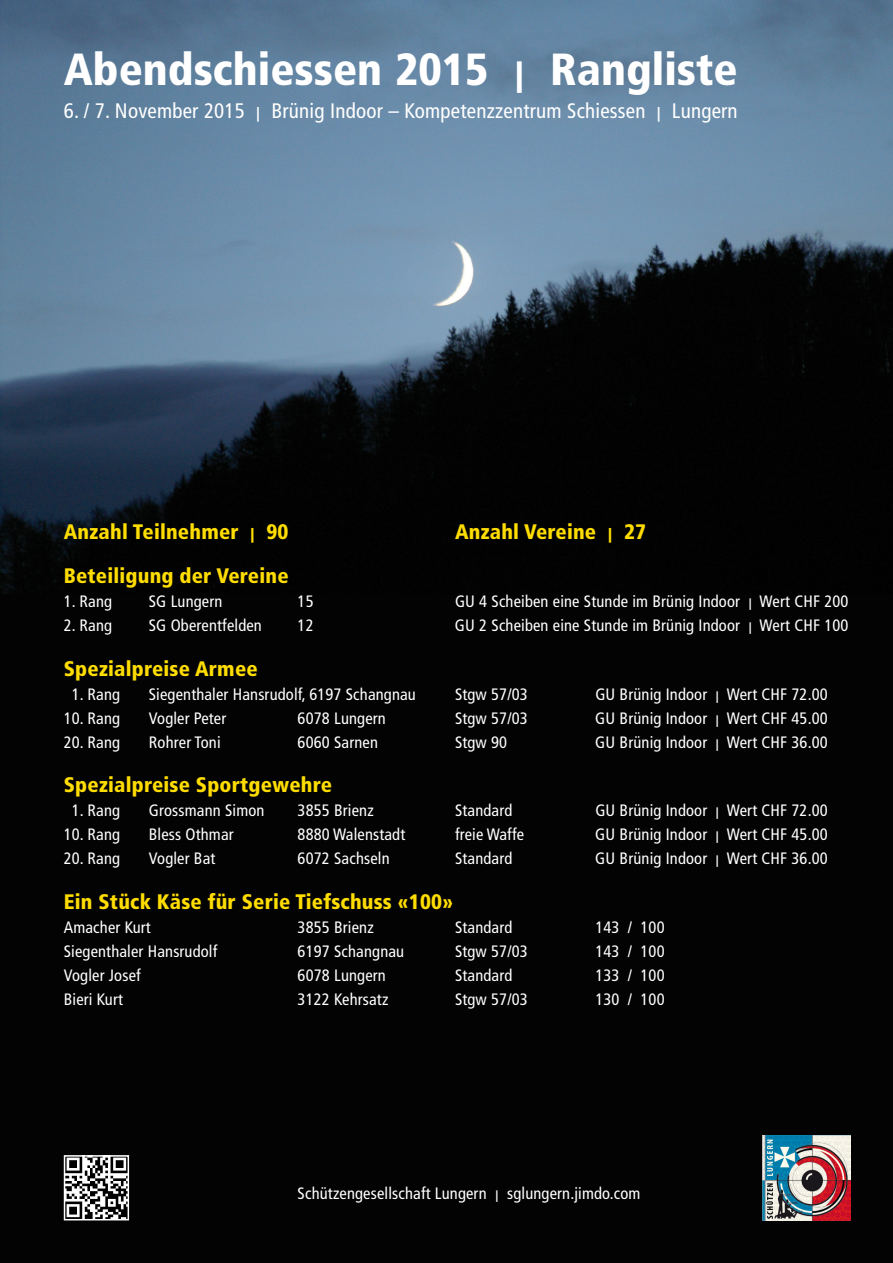
<style>
.page{position:relative;width:893px;height:1263px;background:#fff}
.page>*{position:absolute;margin:0;border:0;box-sizing:border-box;transform-origin:0 0}
.t1{font:900 condensed 45px "Frutiger";color:#fff}
.t2{font:900 condensed 21px "Frutiger";letter-spacing:.01em;color:#fd0}
.t3{font:condensed 21px "Frutiger";letter-spacing:.01em;color:#fff}
.t4{font:condensed 16.5px "Frutiger";letter-spacing:.01em;color:#fff}
.s1{font-size:31.5px}
.s2{font-size:14.7px}
.s3{font-size:11.55px}
</style>
<div class="page">
<img style="left:0;top:0;width:893px;height:1263px">
<img style="left:762px;top:1135px;width:88px;height:85px">
<img style="left:67px;top:1158px;width:59px;height:59px">
<div style="left:64px;top:1155px;width:65px;height:65px;border:2px solid #fff"></div>
<h1 class="t1" style="left:64px;top:42px;width:675px">Abendschiessen 2015 <span class="s1">|</span> Rangliste</h1>
<p class="t3" style="left:64px;top:99px;width:675px">6. / 7. November 2015 <span class="s2">|</span> Brünig Indoor – Kompetenzzentrum Schiessen <span class="s2">|</span> Lungern</p>
<p class="t2" style="left:64px;top:519px;width:226px">Anzahl Teilnehmer <span class="s2">|</span> 90</p>
<p class="t2" style="left:455px;top:519px;width:193px">Anzahl Vereine <span class="s2">|</span> 27</p>
<p class="t2" style="left:64px;top:563px;width:226px">Beteiligung der Vereine</p>
<p class="t4" style="left:64px;top:592px;width:50px">1. Rang</p>
<p class="t4" style="left:149px;top:592px;width:75px">SG Lungern</p>
<p class="t4" style="left:298px;top:592px;width:18px">15</p>
<p class="t4" style="left:455px;top:592px;width:395px">GU 4 Scheiben eine Stunde im Brünig Indoor <span class="s3">|</span> Wert CHF 200</p>
<p class="t4" style="left:64px;top:616px;width:50px">2. Rang</p>
<p class="t4" style="left:149px;top:616px;width:115px">SG Oberentfelden</p>
<p class="t4" style="left:298px;top:616px;width:18px">12</p>
<p class="t4" style="left:455px;top:616px;width:395px">GU 2 Scheiben eine Stunde im Brünig Indoor <span class="s3">|</span> Wert CHF 100</p>
<p class="t2" style="left:64px;top:656px;width:195px">Spezialpreise Armee</p>
<p class="t4" style="left:72px;top:684px;width:50px">1. Rang</p>
<p class="t4" style="left:149px;top:684px;width:269px">Siegenthaler Hansrudolf, 6197 Schangnau</p>
<p class="t4" style="left:455px;top:684px;width:74px">Stgw 57/03</p>
<p class="t4" style="left:595px;top:684px;width:234px">GU Brünig Indoor <span class="s3">|</span> Wert CHF 72.00</p>
<p class="t4" style="left:64px;top:708px;width:58px">10. Rang</p>
<p class="t4" style="left:149px;top:708px;width:79px">Vogler Peter</p>
<p class="t4" style="left:298px;top:708px;width:90px">6078 Lungern</p>
<p class="t4" style="left:455px;top:708px;width:74px">Stgw 57/03</p>
<p class="t4" style="left:595px;top:708px;width:234px">GU Brünig Indoor <span class="s3">|</span> Wert CHF 45.00</p>
<p class="t4" style="left:64px;top:732px;width:58px">20. Rang</p>
<p class="t4" style="left:149px;top:732px;width:73px">Rohrer Toni</p>
<p class="t4" style="left:298px;top:732px;width:82px">6060 Sarnen</p>
<p class="t4" style="left:455px;top:732px;width:54px">Stgw 90</p>
<p class="t4" style="left:595px;top:732px;width:234px">GU Brünig Indoor <span class="s3">|</span> Wert CHF 36.00</p>
<p class="t2" style="left:64px;top:772px;width:270px">Spezialpreise Sportgewehre</p>
<p class="t4" style="left:72px;top:801px;width:50px">1. Rang</p>
<p class="t4" style="left:149px;top:801px;width:117px">Grossmann Simon</p>
<p class="t4" style="left:298px;top:801px;width:78px">3855 Brienz</p>
<p class="t4" style="left:455px;top:801px;width:59px">Standard</p>
<p class="t4" style="left:595px;top:801px;width:234px">GU Brünig Indoor <span class="s3">|</span> Wert CHF 72.00</p>
<p class="t4" style="left:64px;top:825px;width:58px">10. Rang</p>
<p class="t4" style="left:149px;top:825px;width:86px">Bless Othmar</p>
<p class="t4" style="left:298px;top:825px;width:109px">8880 Walenstadt</p>
<p class="t4" style="left:455px;top:825px;width:71px">freie Waffe</p>
<p class="t4" style="left:595px;top:825px;width:234px">GU Brünig Indoor <span class="s3">|</span> Wert CHF 45.00</p>
<p class="t4" style="left:64px;top:849px;width:58px">20. Rang</p>
<p class="t4" style="left:149px;top:849px;width:68px">Vogler Bat</p>
<p class="t4" style="left:298px;top:849px;width:94px">6072 Sachseln</p>
<p class="t4" style="left:455px;top:849px;width:59px">Standard</p>
<p class="t4" style="left:595px;top:849px;width:234px">GU Brünig Indoor <span class="s3">|</span> Wert CHF 36.00</p>
<p class="t2" style="left:64px;top:889px;width:391px">Ein Stück Käse für Serie Tiefschuss «100»</p>
<p class="t4" style="left:64px;top:917px;width:89px">Amacher Kurt</p>
<p class="t4" style="left:298px;top:917px;width:78px">3855 Brienz</p>
<p class="t4" style="left:455px;top:917px;width:59px">Standard</p>
<p class="t4" style="left:595px;top:917px;width:71px">143 / 100</p>
<p class="t4" style="left:64px;top:941px;width:155px">Siegenthaler Hansrudolf</p>
<p class="t4" style="left:298px;top:941px;width:108px">6197 Schangnau</p>
<p class="t4" style="left:455px;top:941px;width:74px">Stgw 57/03</p>
<p class="t4" style="left:595px;top:941px;width:71px">143 / 100</p>
<p class="t4" style="left:64px;top:965px;width:78px">Vogler Josef</p>
<p class="t4" style="left:298px;top:965px;width:90px">6078 Lungern</p>
<p class="t4" style="left:455px;top:965px;width:59px">Standard</p>
<p class="t4" style="left:595px;top:965px;width:71px">133 / 100</p>
<p class="t4" style="left:64px;top:989px;width:61px">Bieri Kurt</p>
<p class="t4" style="left:298px;top:989px;width:92px">3122 Kehrsatz</p>
<p class="t4" style="left:455px;top:989px;width:74px">Stgw 57/03</p>
<p class="t4" style="left:595px;top:989px;width:71px">130 / 100</p>
<p class="t4" style="left:298px;top:1183px;width:344px">Schützengesellschaft Lungern <span class="s3">|</span> sglungern.jimdo.com</p>
</div>
